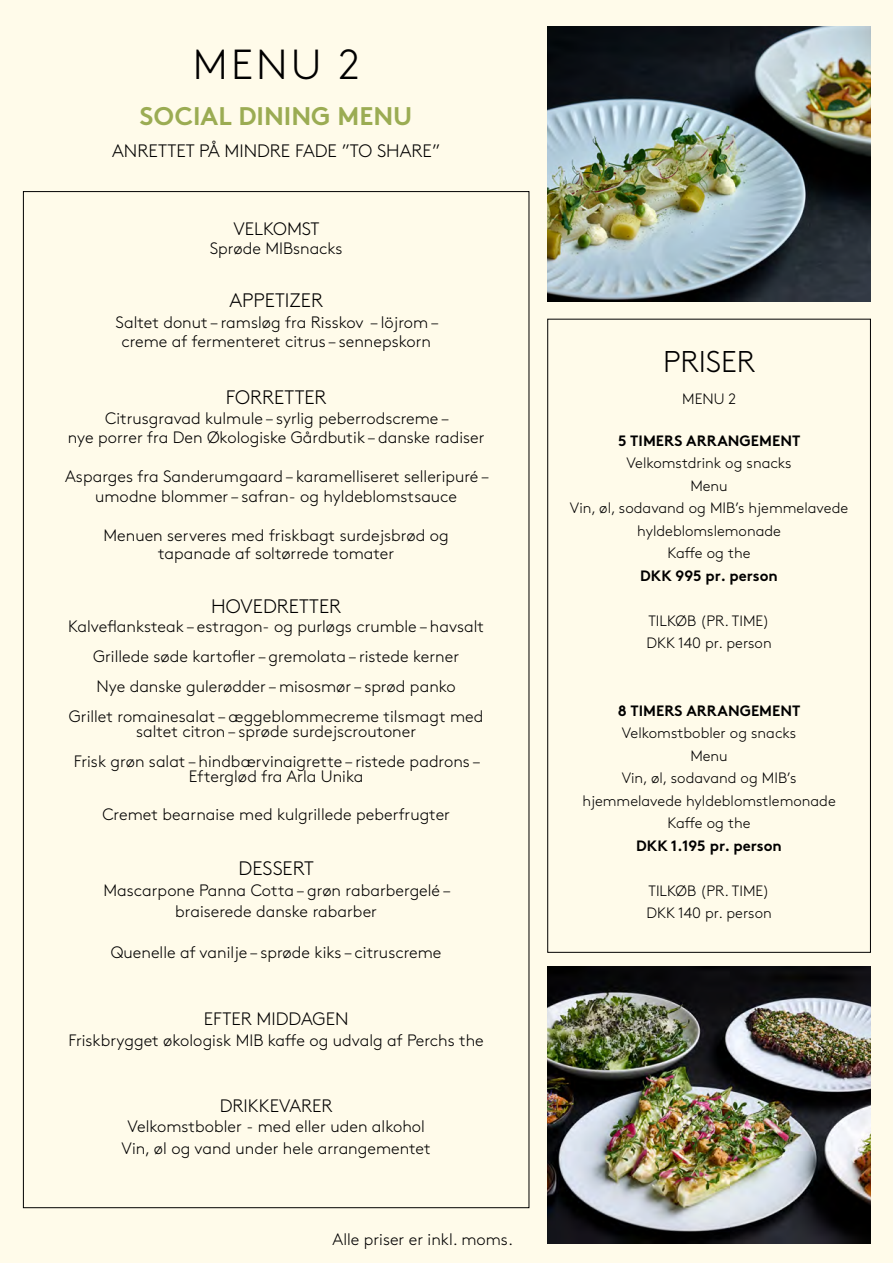
<style>
.page{position:relative;width:893px;height:1263px;background:#fffbea}
.page>*{position:absolute;margin:0;border:0;box-sizing:border-box;transform-origin:0 0}
.t1{font:300 42px "Brown";color:#000}
.t2{font:300 30px "Brown";color:#000}
.t3{font:700 25.5px "Brown";color:#9bac53}
.t4{font:300 19.5px "Brown";color:#000}
.t5{font:300 18px "Brown";color:#000}
.t6{font:300 16.5px/30px "Brown";color:#000;text-align:center}
.t7{font:300 15px/22.5px "Brown";color:#000;text-align:center}
.t8{font:700 15px "Brown";color:#000}
</style>
<div class="page">
<img style="left:547px;top:26px;width:324px;height:276px">
<img style="left:547px;top:967px;width:324px;height:276px">
<h1 class="t1" style="left:193px;top:34px;width:169px">MENU 2</h1>
<h3 class="t3" style="left:140px;top:95px;width:274px">SOCIAL DINING MENU</h3>
<p class="t5" style="left:112px;top:138px;width:330px">ANRETTET PÅ MINDRE FADE ”TO SHARE”</p>
<p class="t5" style="left:233px;top:215px;width:88px">VELKOMST</p>
<p class="t6" style="left:210px;top:232px;width:134px">Sprøde MIBsnacks</p>
<p class="t4" style="left:229px;top:286px;width:95px">APPETIZER</p>
<p class="t6" style="left:116px;top:311px;width:324px;line-height:19.5px">Saltet donut – ramsløg fra Risskov – löjrom – creme af fermenteret citrus – sennepskorn</p>
<p class="t4" style="left:226px;top:383px;width:102px">FORRETTER</p>
<p class="t6" style="left:68px;top:407px;width:418px;line-height:19.5px">Citrusgravad kulmule – syrlig peberrodscreme –<br>nye porrer fra Den Økologiske Gårdbutik – danske radiser</p>
<p class="t6" style="left:65px;top:466px;width:425px;line-height:19.5px">Asparges fra Sanderumgaard – karamelliseret selleripuré – umodne blommer – safran- og hyldeblomstsauce</p>
<p class="t6" style="left:104px;top:525px;width:347px;line-height:18px">Menuen serveres med friskbagt surdejsbrød og tapanade af soltørrede tomater</p>
<p class="t4" style="left:211px;top:592px;width:131px">HOVEDRETTER</p>
<p class="t6" style="left:68px;top:610px;width:417px">Kalveflanksteak – estragon- og purløgs crumble – havsalt Grillede søde kartofler – gremolata – ristede kerner<br>Nye danske gulerødder – misosmør – sprød panko<br>Grillet romainesalat – æggeblommecreme tilsmagt med</p>
<p class="t6" style="left:74px;top:715px;width:408px">saltet citron – sprøde surdejscroutoner<br>Frisk grøn salat – hindbærvinaigrette – ristede padrons –</p>
<p class="t6" style="left:189px;top:760px;width:176px">Efterglød fra Arla Unika</p>
<p class="t6" style="left:102px;top:798px;width:349px">Cremet bearnaise med kulgrillede peberfrugter</p>
<p class="t4" style="left:239px;top:854px;width:77px">DESSERT</p>
<p class="t6" style="left:104px;top:879px;width:348px;line-height:21px">Mascarpone Panna Cotta – grøn rabarbergelé – braiserede danske rabarber</p>
<p class="t6" style="left:111px;top:936px;width:332px">Quenelle af vanilje – sprøde kiks – citruscreme</p>
<p class="t5" style="left:204px;top:1006px;width:146px">EFTER MIDDAGEN</p>
<p class="t6" style="left:68px;top:1024px;width:417px">Friskbrygget økologisk MIB kaffe og udvalg af Perchs the</p>
<p class="t5" style="left:220px;top:1093px;width:115px">DRIKKEVARER</p>
<p class="t6" style="left:122px;top:1114px;width:311px;line-height:22.5px">Velkomstbobler - med eller uden alkohol<br>Vin, øl og vand under hele arrangementet</p>
<p class="t6" style="left:333px;top:1223px;width:182px">Alle priser er inkl. moms.</p>
<h2 class="t2" style="left:663px;top:340px;width:94px">PRISER</h2>
<p class="t7" style="left:682px;top:386px;width:55px">MENU 2</p>
<p class="t8" style="left:618px;top:428px;width:184px">5 TIMERS ARRANGEMENT</p>
<p class="t7" style="left:570px;top:451px;width:280px">Velkomstdrink og snacks<br>Menu<br>Vin, øl, sodavand og MIB’s hjemmelavede hyldeblomslemonade<br>Kaffe og the</p>
<p class="t8" style="left:640px;top:563px;width:139px">DKK 995 pr. person</p>
<p class="t7" style="left:646px;top:608px;width:127px;text-align:left">TILKØB (PR. TIME)<br>DKK 140 pr. person</p>
<p class="t8" style="left:618px;top:698px;width:184px">8 TIMERS ARRANGEMENT</p>
<p class="t7" style="left:582px;top:721px;width:255px">Velkomstbobler og snacks<br>Menu<br>Vin, øl, sodavand og MIB’s hjemmelavede hyldeblomstlemonade<br>Kaffe og the</p>
<p class="t8" style="left:636px;top:833px;width:147px">DKK 1.195 pr. person</p>
<p class="t7" style="left:646px;top:878px;width:127px;text-align:left">TILKØB (PR. TIME)<br>DKK 140 pr. person</p>
</div>
